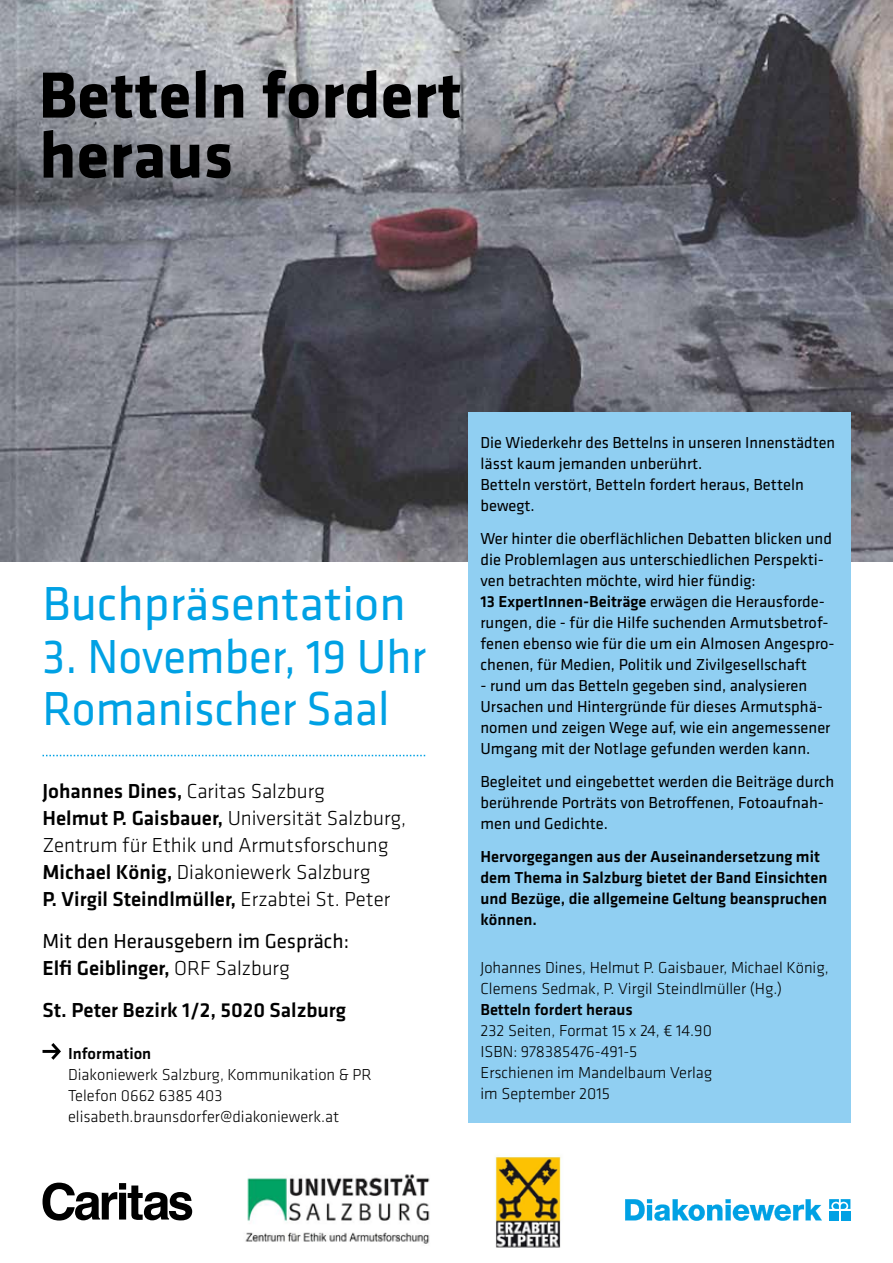
<style>
.page{position:relative;width:893px;height:1263px;background:#fff}
.page>*{position:absolute;margin:0;border:0;box-sizing:border-box;transform-origin:0 0}
.t1{font:700 67.5px/60px "Klavika Basic";color:#000}
.t2{font:49.5px/52.5px "Klavika Basic";color:#00a1e4;scale:.95 1}
.t3{font:49.5px "Klavika Basic";color:#00a1e4}
.t4{font:300 21px/27px "Klavika Basic";color:#000}
.t5{font:21px/27px "Klavika Basic";color:#000}
.t6{font:500 21px "Klavika Basic";color:#000}
.t7{font:16.5px/21px "Klavika Basic";color:#000}
.t8{font:300 16.5px/21px "Klavika Basic";color:#000}
.t9{font:500 16.5px/21px "Klavika Basic";color:#000}
.s1{font-weight:500}
.s2{font-weight:300}
</style>
<div class="page">
<img style="left:0;top:0;width:893px;height:561px">
<svg style="left:625px;top:1199px;width:197px;height:22px"></svg>
<svg style="left:829px;top:1199px;width:21px;height:10px"></svg>
<div style="left:829px;top:1211px;width:10px;height:9px;background:#00a1e4"></div>
<div style="left:841px;top:1211px;width:9px;height:9px;background:#00a1e4"></div>
<div style="left:468px;top:412px;width:382px;height:711px;background:#90cff2"></div>
<svg style="left:43px;top:1043px;width:18px;height:17px"></svg>
<svg style="left:43px;top:755px;width:382px;height:1px"></svg>
<img style="left:495px;top:1157px;width:66px;height:91px">
<svg style="left:43px;top:1182px;width:149px;height:38px"></svg>
<img style="left:245px;top:1174px;width:185px;height:70px">
<h1 class="t1" style="left:39px;top:62px;width:425px">Betteln fordert heraus</h1>
<h2 class="t3" style="left:43px;top:572px;width:365px">Buchpräsentation</h2>
<h2 class="t2" style="left:43px;top:629px;width:405px">3. November, 19 Uhr<br>Romanischer Saal</h2>
<p class="t4" style="left:43px;top:777px;width:365px"><span class="s1">Johannes Dines,</span> Caritas Salzburg<br><span class="s1">Helmut P. Gaisbauer,</span> Universität Salzburg, Zentrum für Ethik und Armutsforschung <span class="s1">Michael König,</span> Diakoniewerk Salzburg<br><span class="s1">P. Virgil Steindlmüller,</span> Erzabtei St. Peter</p>
<p class="t5" style="left:43px;top:927px;width:308px">Mit den Herausgebern im Gespräch:<br><span class="s1">Elfi Geiblinger,</span> <span class="s2">ORF Salzburg</span></p>
<p class="t6" style="left:43px;top:996px;width:305px">St. Peter Bezirk 1/2, 5020 Salzburg</p>
<p class="t9" style="left:68px;top:1043px;width:85px">Information</p>
<p class="t8" style="left:68px;top:1064px;width:305px">Diakoniewerk Salzburg, Kommunikation &amp; PR<br>Telefon 0662 6385 403 elisabeth.braunsdorfer@diakoniewerk.at</p>
<p class="t7" style="left:480px;top:432px;width:356px">Die Wiederkehr des Bettelns in unseren Innenstädten lässt kaum jemanden unberührt.<br>Betteln verstört, Betteln fordert heraus, Betteln bewegt.</p>
<p class="t7" style="left:480px;top:528px;width:356px">Wer hinter die oberflächlichen Debatten blicken und die Problemlagen aus unterschiedlichen Perspekti&shy;ven betrachten möchte, wird hier fündig:<br><span class="s1">13 ExpertInnen-Beiträge</span> erwägen die Herausforde&shy;rungen, die - für die Hilfe suchenden Armutsbetrof&shy;fenen ebenso wie für die um ein Almosen Angespro&shy;chenen, für Medien, Politik und Zivilgesellschaft</p>
<p class="t7" style="left:480px;top:675px;width:351px">- rund um das Betteln gegeben sind, analysieren Ursachen und Hintergründe für dieses Armutsphä&shy;nomen und zeigen Wege auf, wie ein angemessener Umgang mit der Notlage gefunden werden kann.</p>
<p class="t7" style="left:480px;top:771px;width:355px">Begleitet und eingebettet werden die Beiträge durch berührende Porträts von Betroffenen, Fotoaufnah&shy;men und Gedichte.</p>
<p class="t9" style="left:480px;top:846px;width:348px">Hervorgegangen aus der Auseinandersetzung mit dem Thema in Salzburg bietet der Band Einsichten und Bezüge, die allgemeine Geltung beanspruchen können.</p>
<p class="t8" style="left:480px;top:957px;width:350px">Johannes Dines, Helmut P. Gaisbauer, Michael König,<br>Clemens Sedmak, P. Virgil Steindlmüller (Hg.)</p>
<p class="t9" style="left:480px;top:999px;width:154px">Betteln fordert heraus</p>
<p class="t8" style="left:480px;top:1020px;width:233px">232 Seiten, Format 15 x 24, € 14.90<br>ISBN: 978385476-491-5<br>Erschienen im Mandelbaum Verlag im September 2015</p>
</div>
